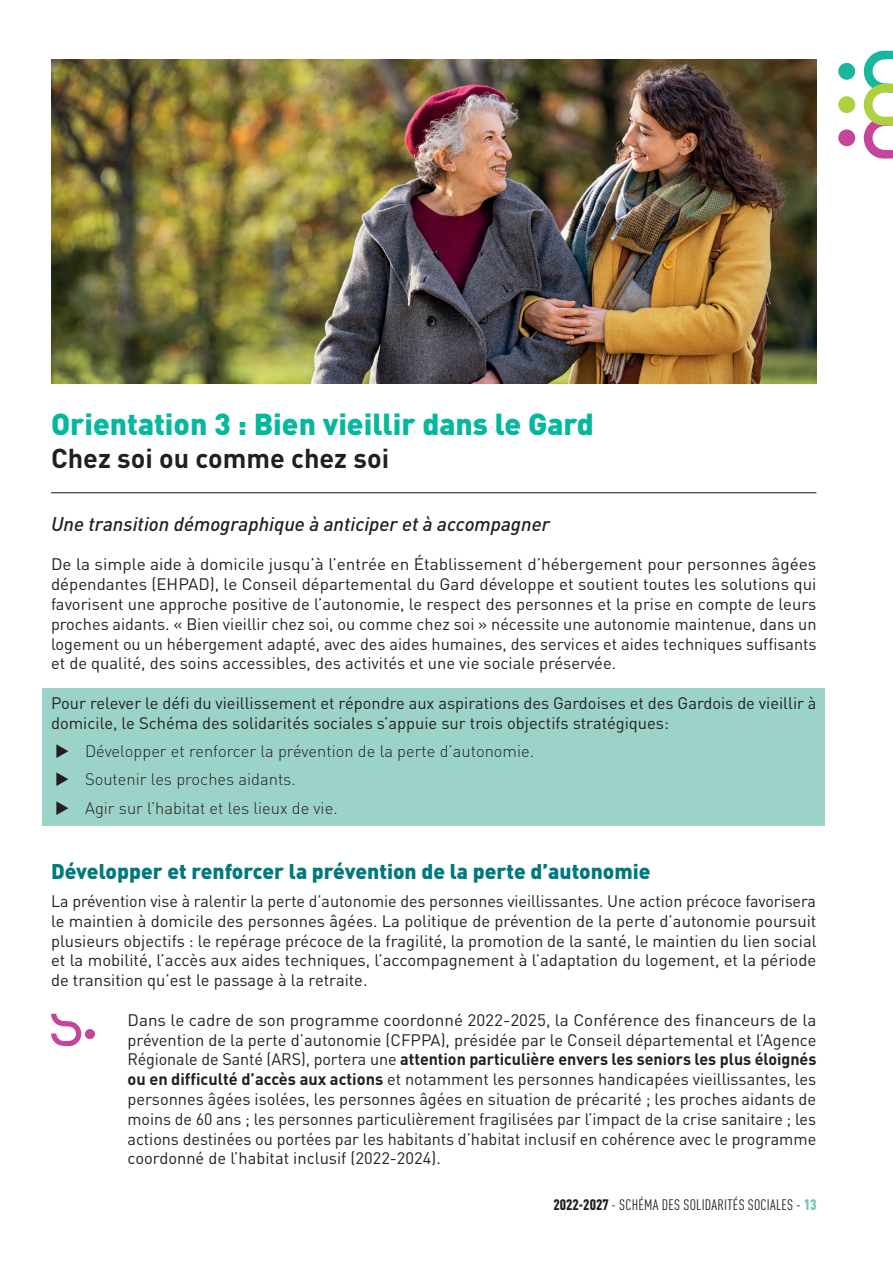
<style>
.page{position:relative;width:893px;height:1263px;background:#fff}
.page>*{position:absolute;margin:0;border:0;box-sizing:border-box;transform-origin:0 0}
.t1{font:900 30px "DIN Pro";color:#03b89d}
.t2{font:700 27px "DIN Pro";color:#231f20}
.t3{font:900 21px "DIN Pro";color:#00797d}
.t4{font:italic 500 19.5px "DIN Pro";color:#231f20}
.t5{font:16.5px/19.8px "DIN Pro";color:#231f20;text-align:justify}
.t6{font:16.5px/19.8px "DIN Pro";color:#231f20;text-align:justify;scale:1.04 1}
.t7{font:300 16.5px/28.3px "DIN Pro";color:#231f20}
.t8{font:condensed 15px "DIN Pro";letter-spacing:.02em;color:#231f20}
.s1{font-weight:700}
.s2{font-weight:900}
.s3{font-weight:900;color:#6dc4b5}
</style>
<div class="page">
<div style="left:838px;top:129px;width:17px;height:17px;background:#c44599;border-radius:50%"></div>
<div style="left:838px;top:63px;width:17px;height:17px;background:#17b89b;border-radius:50%"></div>
<svg style="left:864px;top:50px;width:29px;height:109px"></svg>
<div style="left:838px;top:96px;width:17px;height:17px;background:#aed141;border-radius:50%"></div>
<div style="left:43px;top:688px;width:782px;height:53px;background:#9cd3c9"></div>
<div style="left:43px;top:736px;width:782px;height:33px;background:#9cd3c9"></div>
<div style="left:43px;top:764px;width:782px;height:34px;background:#9cd3c9"></div>
<div style="left:43px;top:793px;width:782px;height:33px;background:#9cd3c9"></div>
<hr style="left:51px;top:492px;width:765px;height:1px;background:#231f20">
<svg style="left:51px;top:1014px;width:30px;height:32px"></svg>
<div style="left:85px;top:1029px;width:10px;height:10px;background:#c44599;border-radius:50%"></div>
<img style="left:51px;top:60px;width:765px;height:323px">
<h1 class="t1" style="left:51px;top:399px;width:544px">Orientation 3 : Bien vieillir dans le Gard</h1>
<h2 class="t2" style="left:51px;top:435px;width:340px">Chez soi ou comme chez soi</h2>
<p class="t4" style="left:51px;top:508px;width:500px">Une transition démographique à anticiper et à accompagner</p>
<p class="t6" style="left:51px;top:553px;width:738px">De la simple aide à domicile jusqu’à l’entrée en Établissement d’hébergement pour personnes âgées dépendantes (EHPAD), le Conseil départemental du Gard développe et soutient toutes les solutions qui favorisent une approche positive de l’autonomie, le respect des personnes et la prise en compte de leurs proches aidants. « Bien vieillir chez soi, ou comme chez soi » nécessite une autonomie maintenue, dans un logement ou un hébergement adapté, avec des aides humaines, des services et aides techniques suffisants et de qualité, des soins accessibles, des activités et une vie sociale préservée.</p>
<p class="t5" style="left:51px;top:691px;width:767px">Pour relever le défi du vieillissement et répondre aux aspirations des Gardoises et des Gardois de vieillir à domicile, le Schéma des solidarités sociales s’appuie sur trois objectifs stratégiques:</p>
<p class="t7" style="left:85px;top:735px;width:451px">Développer et renforcer la prévention de la perte d’autonomie.<br>Soutenir les proches aidants.<br>Agir sur l’habitat et les lieux de vie.</p>
<p class="t3" style="left:51px;top:853px;width:601px">Développer et renforcer la prévention de la perte d’autonomie</p>
<p class="t5" style="left:51px;top:889px;width:767px">La prévention vise à ralentir la perte d’autonomie des personnes vieillissantes. Une action précoce favorisera le maintien à domicile des personnes âgées. La politique de prévention de la perte d’autonomie poursuit plusieurs objectifs : le repérage précoce de la fragilité, la promotion de la santé, le maintien du lien social et la mobilité, l’accès aux aides techniques, l’accompagnement à l’adaptation du logement, et la période de transition qu’est le passage à la retraite.</p>
<p class="t5" style="left:128px;top:1008px;width:690px">Dans le cadre de son programme coordonné 2022-2025, la Conférence des financeurs de la prévention de la perte d’autonomie (CFPPA), présidée par le Conseil départemental et l’Agence Régionale de Santé (ARS), portera une <span class="s1">attention particulière envers les seniors les plus éloignés ou en difficulté d’accès aux actions</span> et notamment les personnes handicapées vieillissantes, les personnes âgées isolées, les personnes âgées en situation de précarité ; les proches aidants de moins de 60 ans ; les personnes particulièrement fragilisées par l’impact de la crise sanitaire ; les actions destinées ou portées par les habitants d’habitat inclusif en cohérence avec le programme coordonné de l’habitat inclusif (2022-2024).</p>
<p class="t8" style="left:553px;top:1194px;width:264px"><span class="s2">2022-2027</span> - SCHÉMA DES SOLIDARITÉS SOCIALES - <span class="s3">13</span></p>
</div>
